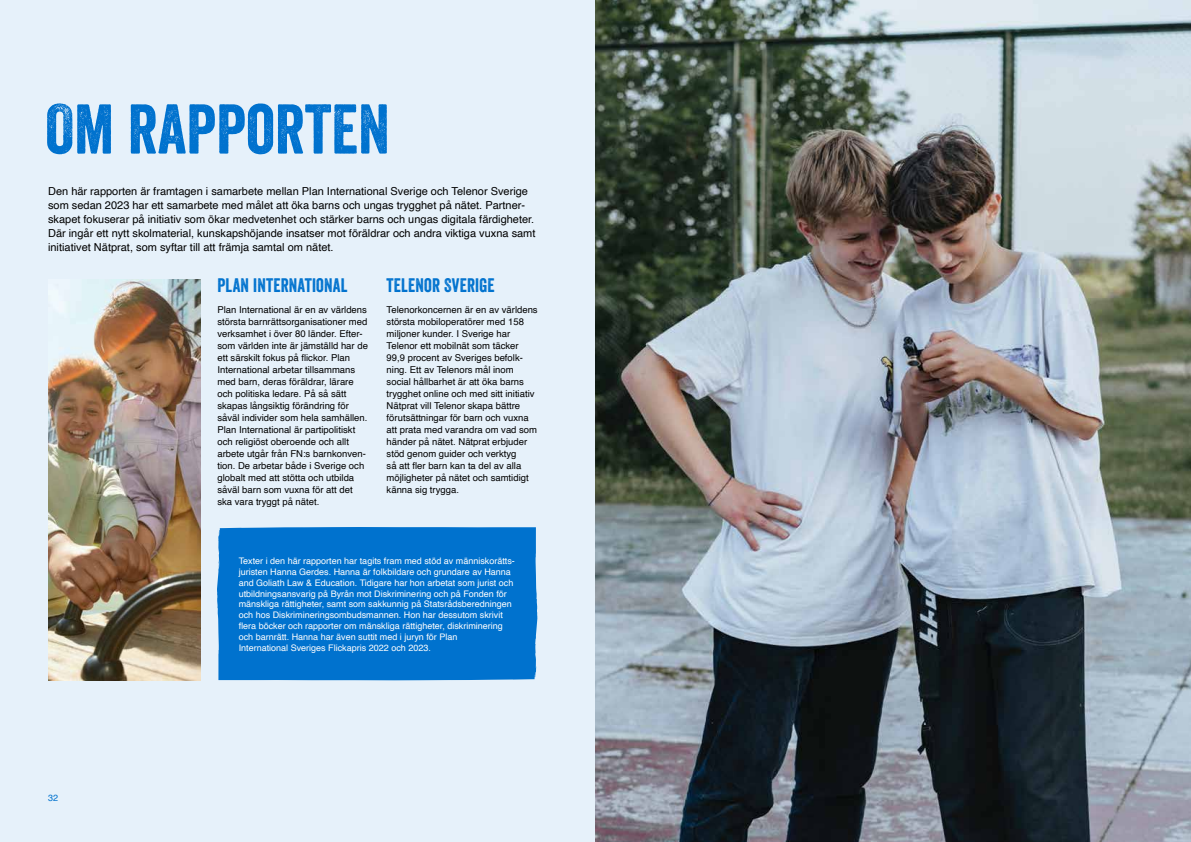
<style>
.page{position:relative;width:1191px;height:842px;background:#fff}
.page>*{position:absolute;margin:0;border:0;box-sizing:border-box;transform-origin:0 0}
.t1{font:68px "Veneer";color:#0072ce}
.t2{font:19px "Veneer";letter-spacing:.01em;color:#0072ce;scale:.96 1}
.t3{font:11px/14px "Helvetica";color:#000}
.t4{font:9.5px/12px "Helvetica";color:#000}
.t5{font:9px/10.8px "Helvetica";color:#fff}
.t6{font:9px "Helvetica";color:#0072ce}
</style>
<div class="page">
<div style="left:0;top:0;width:595px;height:842px;background:#e6f1fa"></div>
<div style="left:217px;top:527px;width:320px;height:153px;background:#0072ce"></div>
<img style="left:48px;top:279px;width:152px;height:401px">
<img style="left:595px;top:0;width:596px;height:842px">
<h1 class="t1" style="left:45px;top:88px;width:346px">OM RAPPORTEN</h1>
<p class="t3" style="left:48px;top:185px;width:489px">Den här rapporten är framtagen i samarbete mellan Plan International Sverige och Telenor Sverige som sedan 2023 har ett samarbete med målet att öka barns och ungas trygghet på nätet. Partner&shy;skapet fokuserar på initiativ som ökar medvetenhet och stärker barns och ungas digitala färdigheter.<br>Där ingår ett nytt skolmaterial, kunskapshöjande insatser mot föräldrar och andra viktiga vuxna samt initiativet Nätprat, som syftar till att främja samtal om nätet.</p>
<h2 class="t2" style="left:217px;top:274px;width:137px">PLAN INTERNATIONAL</h2>
<p class="t4" style="left:217px;top:304px;width:152px">Plan International är en av världens största barnrättsorganisationer med verksamhet i över 80 länder. Efter&shy;som världen inte är jämställd har de ett särskilt fokus på flickor. Plan International arbetar tillsammans med barn, deras föräldrar, lärare och politiska ledare. På så sätt skapas långsiktig förändring för såväl individer som hela samhällen.<br>Plan International är partipolitiskt och religiöst oberoende och allt arbete utgår från FN:s barnkonven&shy;tion. De arbetar både i Sverige och globalt med att stötta och utbilda såväl barn som vuxna för att det ska vara tryggt på nätet.</p>
<h2 class="t2" style="left:387px;top:274px;width:114px">TELENOR SVERIGE</h2>
<p class="t4" style="left:387px;top:304px;width:153px">Telenorkoncernen är en av världens största mobiloperatörer med 158 miljoner kunder. I Sverige har<br>Telenor ett mobilnät som täcker<br>99,9 procent av Sveriges befolk&shy;ning. Ett av Telenors mål inom social hållbarhet är att öka barns trygghet online och med sitt initiativ<br>Nätprat vill Telenor skapa bättre förutsättningar för barn och vuxna att prata med varandra om vad som händer på nätet. Nätprat erbjuder stöd genom guider och verktyg<br>så att fler barn kan ta del av alla möjligheter på nätet och samtidigt känna sig trygga.</p>
<p class="t6" style="left:48px;top:791px;width:12px">32</p>
<p class="t5" style="left:239px;top:556px;width:278px">Texter i den här rapporten har tagits fram med stöd av människorätts&shy;juristen Hanna Gerdes. Hanna är folkbildare och grundare av Hanna and Goliath Law &amp; Education. Tidigare har hon arbetat som jurist och utbildningsansvarig på Byrån mot Diskriminering och på Fonden för mänskliga rättigheter, samt som sakkunnig på Statsrådsberedningen och hos Diskrimineringsombudsmannen. Hon har dessutom skrivit flera böcker och rapporter om mänskliga rättigheter, diskriminering och barnrätt. Hanna har även suttit med i juryn för Plan<br>International Sveriges Flickapris 2022 och 2023.</p>
</div>
